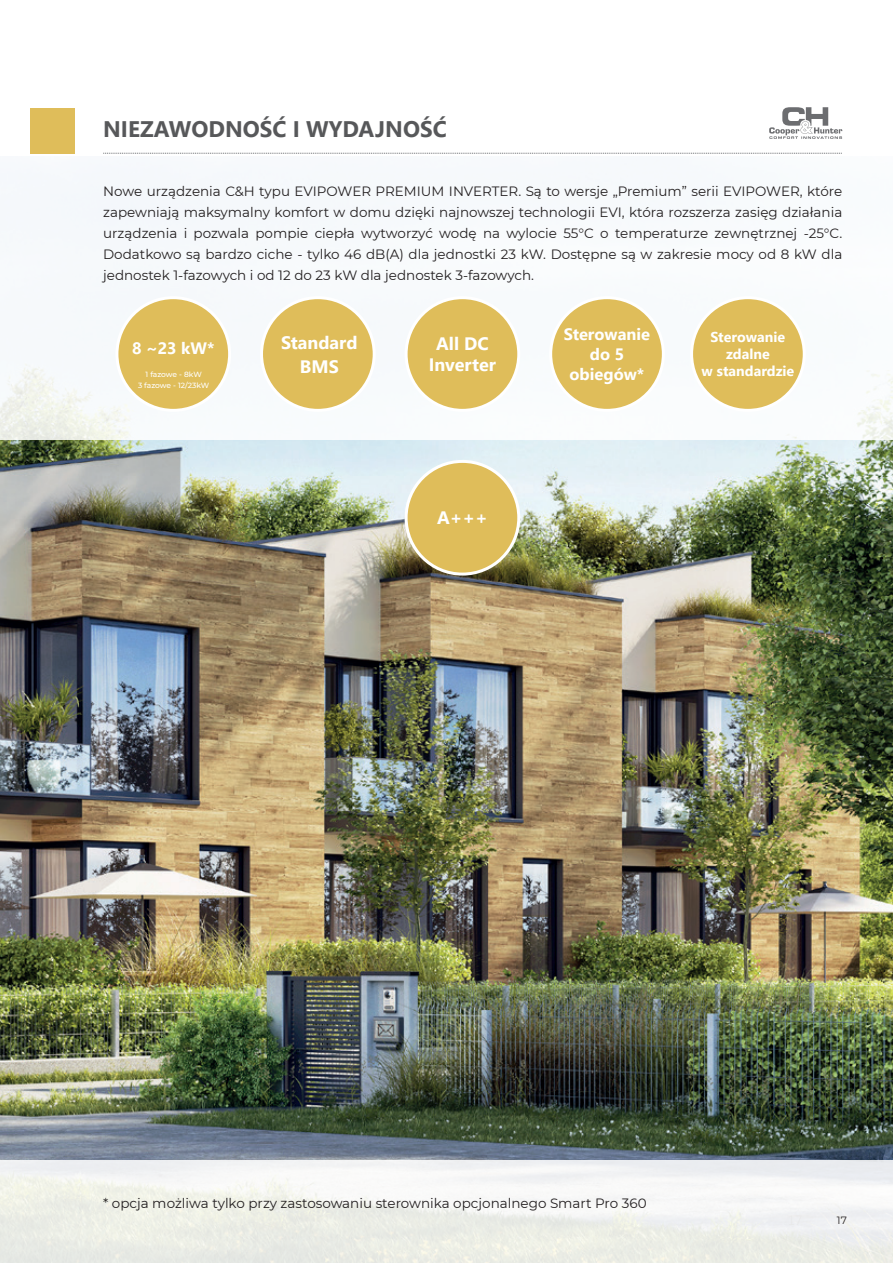
<style>
.page{position:relative;width:893px;height:1263px;background:#fff}
.page>*{position:absolute;margin:0;border:0;box-sizing:border-box;transform-origin:0 0}
.t1{font:700 22.5px "Segoe UI";color:#57585a}
.t2{font:700 18px "Segoe UI";color:#fff}
.t3{font:700 16.5px "Segoe UI";color:#fff}
.t4{font:700 14.25px "Segoe UI";color:#fff}
.t5{font:13.5px/21px "Montserrat";color:#231f20;text-align:justify}
.t6{font:10.5px "Montserrat";color:#231f20}
.t7{font:500 7.5px "Montserrat";letter-spacing:-.01em;color:#fff}
</style>
<div class="page">
<img style="left:0;top:440px;width:893px;height:720px">
<div style="left:0;top:1160px;width:893px;height:103px;background:linear-gradient(to right,#eef0e9,#f2f2f2)"></div>
<svg style="left:769px;top:107px;width:73px;height:32px"></svg>
<svg style="left:103px;top:153px;width:739px;height:1px"></svg>
<div style="left:30px;top:108px;width:45px;height:45px;background:#dfbd5a"></div>
<div style="left:117px;top:298px;width:113px;height:112px;background:#dfbd5a;border-radius:50%"></div>
<div style="left:115px;top:296px;width:116px;height:116px;border:3px solid #fff;border-radius:50%"></div>
<div style="left:261px;top:298px;width:113px;height:112px;background:#dfbd5a;border-radius:50%"></div>
<div style="left:260px;top:296px;width:116px;height:116px;border:3px solid #fff;border-radius:50%"></div>
<div style="left:406px;top:298px;width:113px;height:112px;background:#dfbd5a;border-radius:50%"></div>
<div style="left:405px;top:296px;width:115px;height:116px;border:3px solid #fff;border-radius:50%"></div>
<div style="left:406px;top:461px;width:113px;height:113px;background:#dfbd5a;border-radius:50%"></div>
<div style="left:405px;top:460px;width:115px;height:116px;border:3px solid #fff;border-radius:50%"></div>
<div style="left:551px;top:298px;width:112px;height:112px;background:#dfbd5a;border-radius:50%"></div>
<div style="left:549px;top:296px;width:116px;height:116px;border:3px solid #fff;border-radius:50%"></div>
<div style="left:692px;top:298px;width:112px;height:112px;background:#dfbd5a;border-radius:50%"></div>
<div style="left:690px;top:296px;width:116px;height:116px;border:3px solid #fff;border-radius:50%"></div>
<p class="t1" style="left:103px;top:108px;width:345px">NIEZAWODNOŚĆ I WYDAJNOŚĆ</p>
<p class="t5" style="left:103px;top:180px;width:741px">Nowe urządzenia C&amp;H typu EVIPOWER PREMIUM INVERTER. Są to wersje „Premium” serii EVIPOWER, które zapewniają maksymalny komfort w domu dzięki najnowszej technologii EVI, która rozszerza zasięg działania urządzenia i pozwala pompie ciepła wytworzyć wodę na wylocie 55°C o temperaturze zewnętrznej -25°C.<br>Dodatkowo są bardzo ciche - tylko 46 dB(A) dla jednostki 23 kW. Dostępne są w zakresie mocy od 8 kW dla jednostek 1-fazowych i od 12 do 23 kW dla jednostek 3-fazowych.</p>
<p class="t3" style="left:564px;top:319px;width:88px">Sterowanie</p>
<p class="t3" style="left:590px;top:339px;width:36px">do 5</p>
<p class="t3" style="left:570px;top:358px;width:76px">obiegów*</p>
<p class="t4" style="left:711px;top:324px;width:76px">Sterowanie</p>
<p class="t4" style="left:726px;top:341px;width:45px">zdalne</p>
<p class="t3" style="left:132px;top:332px;width:84px">8 ~23 kW*</p>
<p class="t2" style="left:281px;top:325px;width:78px">Standard</p>
<p class="t2" style="left:300px;top:349px;width:40px">BMS</p>
<p class="t2" style="left:436px;top:326px;width:54px">All DC</p>
<p class="t2" style="left:429px;top:348px;width:69px">Inverter</p>
<p class="t7" style="left:146px;top:369px;width:58px">1 fazowe - 8kW</p>
<p class="t4" style="left:701px;top:358px;width:94px">w standardzie</p>
<p class="t7" style="left:138px;top:380px;width:73px">3 fazowe - 12/23kW</p>
<p class="t2" style="left:437px;top:501px;width:52px">A+++</p>
<p class="t5" style="left:103px;top:1192px;width:545px">* opcja możliwa tylko przy zastosowaniu sterownika opcjonalnego Smart Pro 360</p>
<p class="t6" style="left:837px;top:1213px;width:12px">17</p>
</div>
